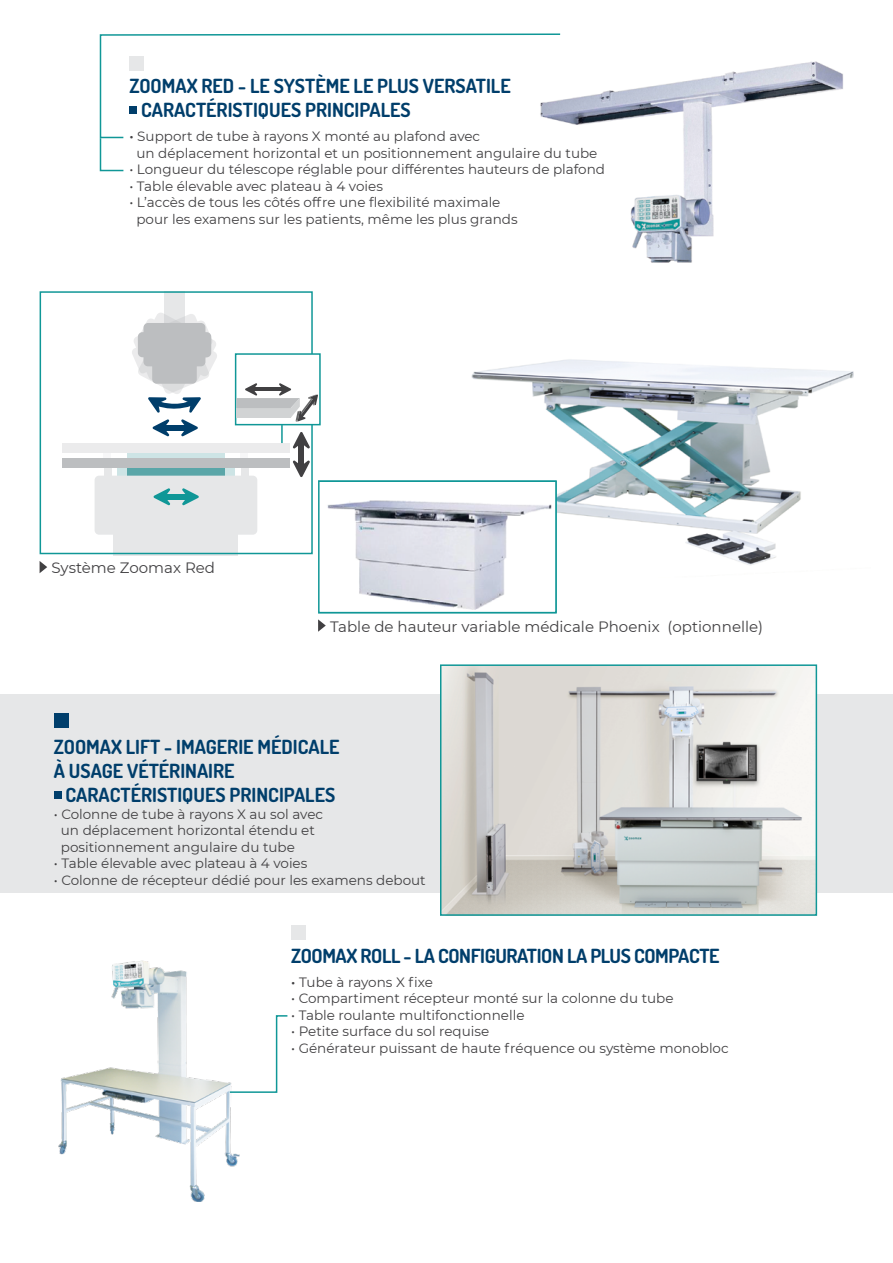
<style>
.page{position:relative;width:893px;height:1263px;background:#fff}
.page>*{position:absolute;margin:0;border:0;box-sizing:border-box;transform-origin:0 0}
.t1{font:700 19.5px/24px "Dosis";color:#003e6b}
.t2{font:700 19.5px "Dosis";letter-spacing:-.02em;color:#003e6b}
.t3{font:15px "Montserrat";color:#414042}
.t4{font:13.5px/16.5px "Montserrat";color:#414042}
.s1{font-weight:500}
</style>
<div class="page">
<img style="left:471px;top:61px;width:383px;height:516px">
<div style="left:0;top:695px;width:892px;height:198px;background:#e6e7e8"></div>
<div style="left:118px;top:468px;width:117px;height:8px;background:#cde4e5"></div>
<div style="left:240px;top:453px;width:8px;height:9px;background:#f7f7f8"></div>
<div style="left:103px;top:453px;width:8px;height:9px;background:#f7f7f8"></div>
<div style="left:62px;top:443px;width:228px;height:10px;background:#ebebec"></div>
<div style="left:127px;top:453px;width:97px;height:7px;background:#cde4e5"></div>
<div style="left:241px;top:463px;width:7px;height:14px;background:#e6e7e8"></div>
<div style="left:104px;top:463px;width:7px;height:15px;background:#e6e7e8"></div>
<div style="left:62px;top:458px;width:228px;height:10px;background:#bcbec0"></div>
<div style="left:127px;top:468px;width:98px;height:8px;background:#5aa6a8"></div>
<div style="left:94px;top:476px;width:163px;height:59px;background:#e6e7e8;border-radius:4px"></div>
<div style="left:113px;top:528px;width:125px;height:27px;background:#e6e7e8"></div>
<div style="left:54px;top:791px;width:8px;height:8px;background:#003e6b"></div>
<svg style="left:181px;top:488px;width:18px;height:18px"></svg>
<div style="left:163px;top:494px;width:26px;height:5px;background:#109797"></div>
<svg style="left:153px;top:488px;width:18px;height:18px"></svg>
<svg style="left:293px;top:460px;width:16px;height:17px"></svg>
<div style="left:298px;top:441px;width:6px;height:27px;background:#414042"></div>
<img style="left:443px;top:667px;width:370px;height:246px">
<div style="left:440px;top:664px;width:376px;height:252px;border:2px solid #109797"></div>
<div style="left:54px;top:713px;width:14px;height:15px;background:#003e6b"></div>
<svg style="left:40px;top:561px;width:7px;height:12px"></svg>
<svg style="left:318px;top:619px;width:7px;height:13px"></svg>
<div style="left:164px;top:291px;width:20px;height:38px;background:#e6e7e8"></div>
<svg style="left:132px;top:312px;width:85px;height:101px"></svg>
<div style="left:152px;top:354px;width:45px;height:30px;background:#bcbec0;border-radius:4px"></div>
<div style="left:143px;top:323px;width:62px;height:43px;background:#bcbec0;border-radius:4px"></div>
<div style="left:138px;top:332px;width:14px;height:25px;background:#bcbec0;border-radius:5px"></div>
<div style="left:197px;top:332px;width:14px;height:25px;background:#bcbec0;border-radius:5px"></div>
<div style="left:40px;top:291px;width:272px;height:263px;border:2px solid #109797"></div>
<svg style="left:99px;top:33px;width:462px;height:106px"></svg>
<svg style="left:181px;top:419px;width:17px;height:18px"></svg>
<div style="left:162px;top:425px;width:26px;height:5px;background:#003e6b"></div>
<svg style="left:152px;top:419px;width:18px;height:18px"></svg>
<div style="left:235px;top:353px;width:85px;height:72px;background:#fff;border:2px solid #109797"></div>
<svg style="left:236px;top:383px;width:82px;height:66px"></svg>
<svg style="left:99px;top:137px;width:26px;height:35px"></svg>
<img style="left:58px;top:960px;width:182px;height:241px">
<div style="left:291px;top:925px;width:14px;height:14px;background:#e6e7e8"></div>
<svg style="left:228px;top:1014px;width:60px;height:80px"></svg>
<div style="left:129px;top:106px;width:8px;height:8px;background:#003e6b"></div>
<img style="left:327px;top:484px;width:226px;height:126px">
<div style="left:318px;top:480px;width:238px;height:133px;border:2px solid #109797"></div>
<h1 class="t1" style="left:141px;top:73px;width:371px;text-indent:-12px">ZOOMAX RED - LE SYSTÈME LE PLUS VERSATILE<br>CARACTÉRISTIQUES PRINCIPALES</h1>
<p class="t4" style="left:136px;top:128px;width:462px;text-indent:-7px"><span class="s1">•</span> Support de tube à rayons X monté au plafond avec<br>un déplacement horizontal et un positionnement angulaire du tube</p>
<p class="t4" style="left:129px;top:161px;width:477px">• Longueur du télescope réglable pour différentes hauteurs de plafond</p>
<p class="t4" style="left:129px;top:177px;width:255px">• Table élevable avec plateau à 4 voies</p>
<p class="t4" style="left:136px;top:194px;width:382px;text-indent:-7px">• L’accès de tous les côtés offre une flexibilité maximale pour les examens sur les patients, même les plus grands</p>
<p class="t3" style="left:52px;top:558px;width:165px">Système Zoomax Red</p>
<p class="t3" style="left:330px;top:616px;width:434px">Table de hauteur variable médicale Phoenix (optionnelle)</p>
<h1 class="t1" style="left:54px;top:734px;width:287px">ZOOMAX LIFT - IMAGERIE MÉDICALE</h1>
<h1 class="t1" style="left:54px;top:758px;width:182px">À USAGE VÉTÉRINAIRE</h1>
<h1 class="t1" style="left:65px;top:782px;width:271px">CARACTÉRISTIQUES PRINCIPALES</h1>
<p class="t4" style="left:61px;top:805px;width:264px;text-indent:-7px">• Colonne de tube à rayons X au sol avec un déplacement horizontal étendu et positionnement angulaire du tube</p>
<p class="t4" style="left:54px;top:855px;width:255px">• Table élevable avec plateau à 4 voies</p>
<p class="t4" style="left:54px;top:871px;width:373px">• Colonne de récepteur dédié pour les examens debout</p>
<h1 class="t2" style="left:291px;top:942px;width:430px">ZOOMAX ROLL - LA CONFIGURATION LA PLUS COMPACTE</h1>
<p class="t4" style="left:291px;top:973px;width:143px"><span class="s1">•</span> Tube à rayons X fixe</p>
<p class="t4" style="left:291px;top:989px;width:384px">• Compartiment récepteur monté sur la colonne du tube</p>
<p class="t4" style="left:291px;top:1006px;width:235px">• Table roulante multifonctionnelle</p>
<p class="t4" style="left:291px;top:1022px;width:199px">• Petite surface du sol requise</p>
<p class="t4" style="left:291px;top:1039px;width:439px">• Générateur puissant de haute fréquence ou système monobloc</p>
</div>
